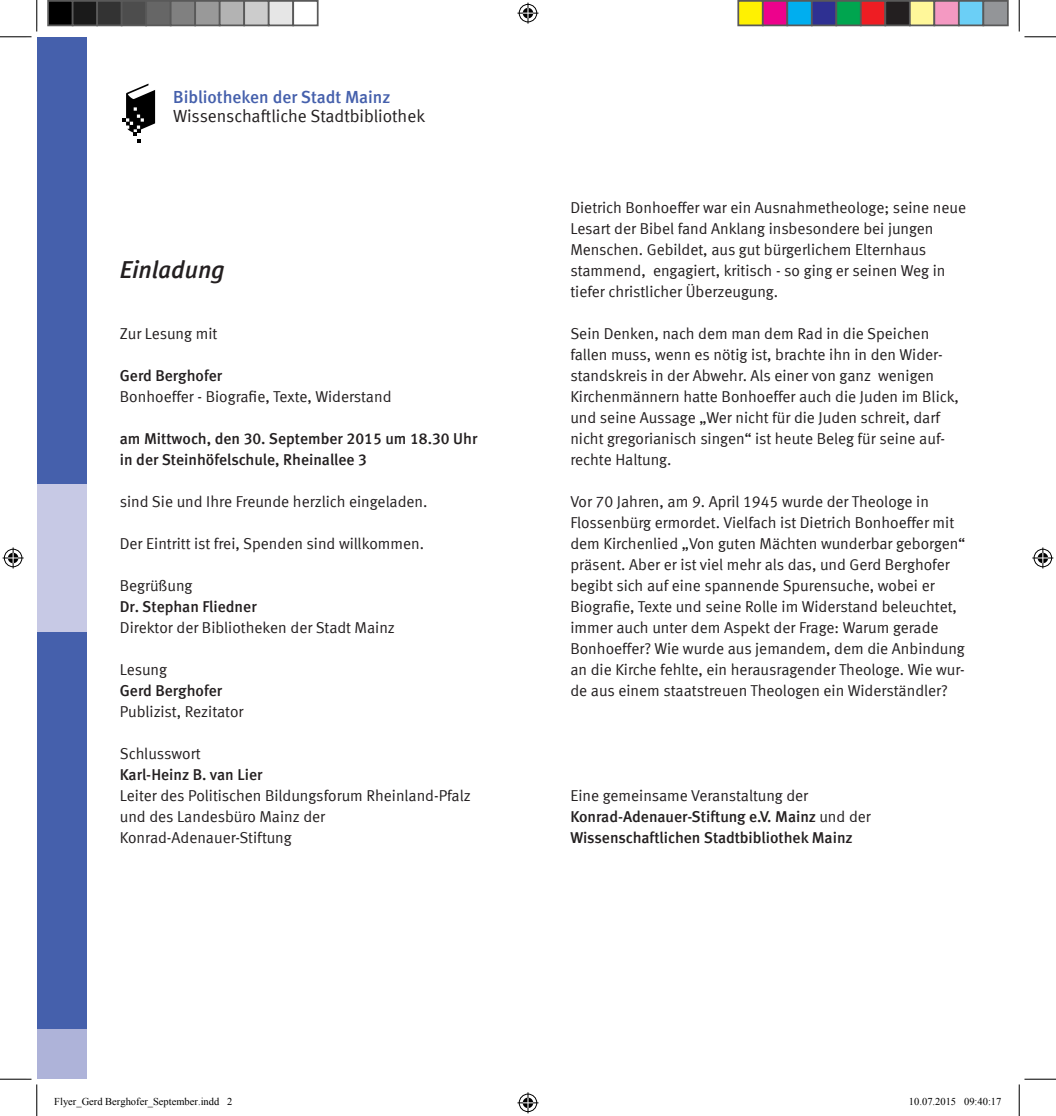
<style>
.page{position:relative;width:1056px;height:1116px;background:#fff}
.page>*{position:absolute;margin:0;border:0;box-sizing:border-box;transform-origin:0 0}
.t1{font:italic 700 24.5px "Mainz Meta";color:#231f20}
.t2{font:17.5px "Mainz Meta";color:#231f20}
.t3{font:700 17.5px "Mainz Meta";color:#4560ac}
.t4{font:15.75px/21px "Mainz Meta";color:#231f20}
.t5{font:700 15.75px "Mainz Meta";color:#231f20}
.t6{font:10.5px "Times New Roman";color:#000}
.s1{font-weight:400}
</style>
<div class="page">
<div style="left:37px;top:37px;width:49px;height:446px;background:#4560ac"></div>
<div style="left:37px;top:483px;width:49px;height:149px;background:#c7c9e5"></div>
<div style="left:37px;top:632px;width:49px;height:397px;background:#4560ac"></div>
<div style="left:37px;top:1029px;width:49px;height:49px;background:#aeb3d9"></div>
<svg style="left:123px;top:84px;width:32px;height:59px"></svg>
<hr style="left:0;top:36px;width:32px;height:1px;background:#000">
<hr style="left:1024px;top:36px;width:32px;height:1px;background:#000">
<hr style="left:0;top:1078px;width:32px;height:1px;background:#000">
<hr style="left:1024px;top:1078px;width:32px;height:1px;background:#000">
<hr style="left:36px;top:0;width:1px;height:32px;background:#000">
<hr style="left:36px;top:1084px;width:1px;height:31px;background:#000">
<hr style="left:1019px;top:0;width:1px;height:32px;background:#000">
<hr style="left:1019px;top:1084px;width:1px;height:31px;background:#000">
<svg style="left:517px;top:3px;width:21px;height:21px"></svg>
<svg style="left:517px;top:1092px;width:21px;height:21px"></svg>
<svg style="left:3px;top:547px;width:21px;height:21px"></svg>
<svg style="left:1032px;top:547px;width:21px;height:21px"></svg>
<div style="left:48px;top:1px;width:25px;height:24px;background:#000"></div>
<div style="left:47px;top:0;width:27px;height:26px;border:2px solid #595959"></div>
<div style="left:73px;top:1px;width:24px;height:24px;background:#1a1a1a"></div>
<div style="left:72px;top:0;width:26px;height:26px;border:2px solid #595959"></div>
<div style="left:97px;top:1px;width:25px;height:24px;background:#333"></div>
<div style="left:96px;top:0;width:26px;height:26px;border:2px solid #595959"></div>
<div style="left:122px;top:1px;width:24px;height:24px;background:#4d4d4d"></div>
<div style="left:121px;top:0;width:26px;height:26px;border:2px solid #595959"></div>
<div style="left:146px;top:1px;width:25px;height:24px;background:#666"></div>
<div style="left:145px;top:0;width:27px;height:26px;border:2px solid #595959"></div>
<div style="left:171px;top:1px;width:24px;height:24px;background:#808080"></div>
<div style="left:170px;top:0;width:26px;height:26px;border:2px solid #595959"></div>
<div style="left:195px;top:1px;width:25px;height:24px;background:#999"></div>
<div style="left:194px;top:0;width:26px;height:26px;border:2px solid #595959"></div>
<div style="left:220px;top:1px;width:24px;height:24px;background:#b3b3b3"></div>
<div style="left:219px;top:0;width:26px;height:26px;border:2px solid #595959"></div>
<div style="left:244px;top:1px;width:25px;height:24px;background:#ccc"></div>
<div style="left:243px;top:0;width:27px;height:26px;border:2px solid #595959"></div>
<div style="left:269px;top:1px;width:24px;height:24px;background:#e6e6e6"></div>
<div style="left:268px;top:0;width:26px;height:26px;border:2px solid #595959"></div>
<div style="left:292px;top:0;width:26px;height:26px;border:2px solid #595959"></div>
<div style="left:738px;top:1px;width:25px;height:24px;background:#fff101"></div>
<div style="left:737px;top:0;width:26px;height:26px;border:2px solid #595959"></div>
<div style="left:763px;top:1px;width:24px;height:24px;background:#ed028c"></div>
<div style="left:762px;top:0;width:26px;height:26px;border:2px solid #595959"></div>
<div style="left:787px;top:1px;width:25px;height:24px;background:#00aeef"></div>
<div style="left:786px;top:0;width:26px;height:26px;border:2px solid #595959"></div>
<div style="left:812px;top:1px;width:24px;height:24px;background:#2e3092"></div>
<div style="left:811px;top:0;width:26px;height:26px;border:2px solid #595959"></div>
<div style="left:836px;top:1px;width:25px;height:24px;background:#00a54f"></div>
<div style="left:835px;top:0;width:26px;height:26px;border:2px solid #595959"></div>
<div style="left:861px;top:1px;width:24px;height:24px;background:#ee1d23"></div>
<div style="left:860px;top:0;width:26px;height:26px;border:2px solid #595959"></div>
<div style="left:885px;top:1px;width:25px;height:24px;background:#231f20"></div>
<div style="left:884px;top:0;width:26px;height:26px;border:2px solid #595959"></div>
<div style="left:910px;top:1px;width:24px;height:24px;background:#fff79a"></div>
<div style="left:909px;top:0;width:26px;height:26px;border:2px solid #595959"></div>
<div style="left:934px;top:1px;width:25px;height:24px;background:#f499c2"></div>
<div style="left:933px;top:0;width:26px;height:26px;border:2px solid #595959"></div>
<div style="left:959px;top:1px;width:24px;height:24px;background:#6bcff6"></div>
<div style="left:958px;top:0;width:26px;height:26px;border:2px solid #595959"></div>
<div style="left:983px;top:1px;width:25px;height:24px;background:#939598"></div>
<div style="left:982px;top:0;width:26px;height:26px;border:2px solid #595959"></div>
<p class="t3" style="left:173px;top:86px;width:219px">Bibliotheken der Stadt Mainz</p>
<p class="t2" style="left:173px;top:106px;width:253px">Wissenschaftliche Stadtbibliothek</p>
<p class="t1" style="left:120px;top:255px;width:107px">Einladung</p>
<p class="t4" style="left:120px;top:323px;width:99px">Zur Lesung mit</p>
<p class="t5" style="left:120px;top:366px;width:104px">Gerd Berghofer</p>
<p class="t4" style="left:120px;top:386px;width:273px">Bonhoeffer - Biografie, Texte, Widerstand</p>
<p class="t5" style="left:120px;top:429px;width:359px">am Mittwoch, den 30. September 2015 um 18.30 Uhr</p>
<p class="t5" style="left:120px;top:450px;width:248px">in der Steinhöfelschule, Rheinallee 3</p>
<p class="t4" style="left:120px;top:491px;width:309px">sind Sie und Ihre Freunde herzlich eingeladen.</p>
<p class="t4" style="left:120px;top:533px;width:306px">Der Eintritt ist frei, Spenden sind willkommen.</p>
<p class="t4" style="left:120px;top:575px;width:74px">Begrüßung</p>
<p class="t5" style="left:120px;top:597px;width:138px">Dr. Stephan Fliedner</p>
<p class="t4" style="left:120px;top:617px;width:277px">Direktor der Bibliotheken der Stadt Mainz</p>
<p class="t4" style="left:120px;top:659px;width:49px">Lesung</p>
<p class="t5" style="left:120px;top:681px;width:104px">Gerd Berghofer</p>
<p class="t4" style="left:120px;top:701px;width:125px">Publizist, Rezitator</p>
<p class="t4" style="left:120px;top:743px;width:82px">Schlusswort</p>
<p class="t5" style="left:120px;top:765px;width:144px">Karl-Heinz B. van Lier</p>
<p class="t4" style="left:120px;top:785px;width:352px">Leiter des Politischen Bildungsforum Rheinland-Pfalz und des Landesbüro Mainz der</p>
<p class="t4" style="left:120px;top:827px;width:173px">Konrad-Adenauer-Stiftung</p>
<p class="t4" style="left:570px;top:197px;width:397px">Dietrich Bonhoeffer war ein Ausnahmetheologe; seine neue Lesart der Bibel fand Anklang insbesondere bei jungen Menschen. Gebildet, aus gut bürgerlichem Elternhaus stammend, engagiert, kritisch - so ging er seinen Weg in tiefer christlicher Überzeugung.</p>
<p class="t4" style="left:570px;top:323px;width:390px">Sein Denken, nach dem man dem Rad in die Speichen fallen muss, wenn es nötig ist, brachte ihn in den Wider&shy;standskreis in der Abwehr. Als einer von ganz wenigen Kirchenmännern hatte Bonhoeffer auch die Juden im Blick, und seine Aussage „Wer nicht für die Juden schreit, darf nicht gregorianisch singen“ ist heute Beleg für seine auf&shy;rechte Haltung.</p>
<p class="t4" style="left:570px;top:491px;width:397px">Vor 70 Jahren, am 9. April 1945 wurde der Theologe in Flossenbürg ermordet. Vielfach ist Dietrich Bonhoeffer mit dem Kirchenlied „Von guten Mächten wunderbar geborgen“ präsent. Aber er ist viel mehr als das, und Gerd Berghofer begibt sich auf eine spannende Spurensuche, wobei er Biografie, Texte und seine Rolle im Widerstand beleuchtet, immer auch unter dem Aspekt der Frage: Warum gerade Bonhoeffer? Wie wurde aus jemandem, dem die Anbindung an die Kirche fehlte, ein herausragender Theologe. Wie wur&shy;de aus einem staatstreuen Theologen ein Widerständler?</p>
<p class="t4" style="left:570px;top:785px;width:239px">Eine gemeinsame Veranstaltung der</p>
<p class="t5" style="left:570px;top:807px;width:302px">Konrad-Adenauer-Stiftung e.V. Mainz <span class="s1">und der</span></p>
<p class="t5" style="left:570px;top:828px;width:284px">Wissenschaftlichen Stadtbibliothek Mainz</p>
<p class="t6" style="left:54px;top:1094px;width:180px">Flyer_Gerd Berghofer_September.indd 2</p>
<p class="t6" style="left:909px;top:1094px;width:94px">10.07.2015 09:40:17</p>
</div>
